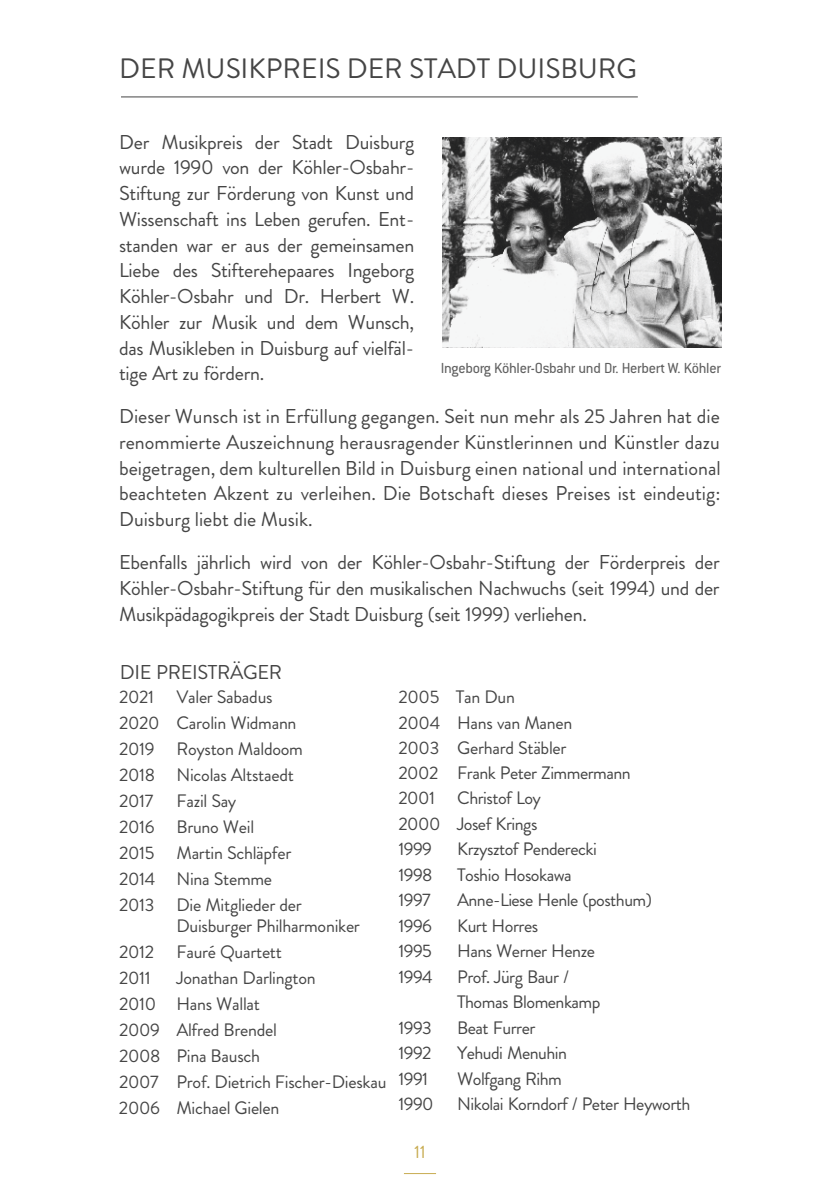
<style>
.page{position:relative;width:840px;height:1191px;background:#fff}
.page>*{position:absolute;margin:0;border:0;box-sizing:border-box;transform-origin:0 0}
.t1{font:28px "Brandon";color:#454545}
.t2{font:20px/25.8px "Brandon";letter-spacing:-.015em;color:#454545;text-align:justify}
.t3{font:18px/26px "Brandon";letter-spacing:-.015em;color:#454545}
.t4{font:18px "Brandon";color:#c8ac52}
.t5{font:16px "Conduit";letter-spacing:-.015em;color:#606060}
</style>
<div class="page">
<hr style="left:121px;top:96px;width:516px;height:1px;background:#454545">
<hr style="left:403px;top:1173px;width:33px;height:1px;background:#c8ac52">
<img style="left:442px;top:137px;width:278px;height:210px">
<h1 class="t1" style="left:119px;top:58px;width:519px">DER MUSIKPREIS DER STADT DUISBURG</h1>
<p class="t2" style="left:119px;top:132px;width:296px">Der Musikpreis der Stadt Duisburg wurde 1990 von der Köhler-Osbahr-Stiftung zur Förderung von Kunst und Wissenschaft ins Leben gerufen. Ent&shy;standen war er aus der gemeinsamen Liebe des Stifterehepaares Ingeborg Köhler-Osbahr und Dr. Herbert W.<br>Köhler zur Musik und dem Wunsch, das Musikleben in Duisburg auf vielfäl&shy;tige Art zu fördern.</p>
<p class="t2" style="left:119px;top:406px;width:603px">Dieser Wunsch ist in Erfüllung gegangen. Seit nun mehr als 25 Jahren hat die renommierte Auszeichnung herausragender Künstlerinnen und Künstler dazu beigetragen, dem kulturellen Bild in Duisburg einen national und international beachteten Akzent zu verleihen. Die Botschaft dieses Preises ist eindeutig:<br>Duisburg liebt die Musik.</p>
<p class="t2" style="left:119px;top:552px;width:601px">Ebenfalls jährlich wird von der Köhler-Osbahr-Stiftung der Förderpreis der Köhler-Osbahr-Stiftung für den musikalischen Nachwuchs (seit 1994) und der Musikpädagogikpreis der Stadt Duisburg (seit 1999) verliehen.</p>
<p class="t5" style="left:440px;top:361px;width:281px">Ingeborg Köhler-Osbahr und Dr. Herbert W. Köhler</p>
<p class="t2" style="left:120px;top:661px;width:164px">DIE PREISTRÄGER</p>
<p class="t3" style="left:119px;top:687px;width:185px">2021 Valer Sabadus<br>2020 Carolin Widmann<br>2019 Royston Maldoom<br>2018 Nicolas Altstaedt<br>2017</p>
<p class="t3" style="left:119px;top:790px;width:184px;text-indent:57px">Fazil Say<br>2016 Bruno Weil<br>2015 Martin Schläpfer<br>2014 Nina Stemme<br>2013 Die Mitglieder der</p>
<p class="t3" style="left:119px;top:915px;width:242px;text-indent:57px">Duisburger Philharmoniker<br>2012 Fauré Quartett<br>2011</p>
<p class="t3" style="left:119px;top:967px;width:269px;text-indent:57px">Jonathan Darlington<br>2010 Hans Wallat<br>2009 Alfred Brendel<br>2008 Pina Bausch<br>2007 Prof. Dietrich Fischer-Dieskau<br>2006 Michael Gielen</p>
<p class="t3" style="left:398px;top:686px;width:234px;line-height:25.4px">2005 Tan Dun<br>2004 Hans van Manen<br>2003 Gerhard Stäbler<br>2002 Frank Peter Zimmermann<br>2001 Christof Loy<br>2000 Josef Krings<br>1999</p>
<p class="t3" style="left:457px;top:838px;width:141px">Krzysztof Penderecki</p>
<p class="t3" style="left:398px;top:864px;width:36px">1998</p>
<p class="t3" style="left:457px;top:864px;width:116px">Toshio Hosokawa</p>
<p class="t3" style="left:398px;top:889px;width:34px">1997</p>
<p class="t3" style="left:457px;top:889px;width:196px">Anne-Liese Henle (posthum)</p>
<p class="t3" style="left:398px;top:915px;width:35px">1996</p>
<p class="t3" style="left:457px;top:915px;width:82px">Kurt Horres</p>
<p class="t3" style="left:398px;top:940px;width:35px">1995</p>
<p class="t3" style="left:457px;top:940px;width:139px">Hans Werner Henze</p>
<p class="t3" style="left:398px;top:966px;width:36px">1994</p>
<p class="t3" style="left:457px;top:966px;width:145px;line-height:25.4px">Prof. Jürg Baur /<br>Thomas Blomenkamp</p>
<p class="t3" style="left:398px;top:1017px;width:35px">1993</p>
<p class="t3" style="left:457px;top:1017px;width:80px">Beat Furrer</p>
<p class="t3" style="left:398px;top:1042px;width:35px">1992</p>
<p class="t3" style="left:457px;top:1042px;width:111px">Yehudi Menuhin</p>
<p class="t3" style="left:398px;top:1068px;width:31px">1991</p>
<p class="t3" style="left:457px;top:1068px;width:106px">Wolfgang Rihm</p>
<p class="t3" style="left:398px;top:1093px;width:37px">1990</p>
<p class="t3" style="left:457px;top:1093px;width:235px">Nikolai Korndorf / Peter Heyworth</p>
<p class="t4" style="left:414px;top:1145px;width:13px">11</p>
</div>
